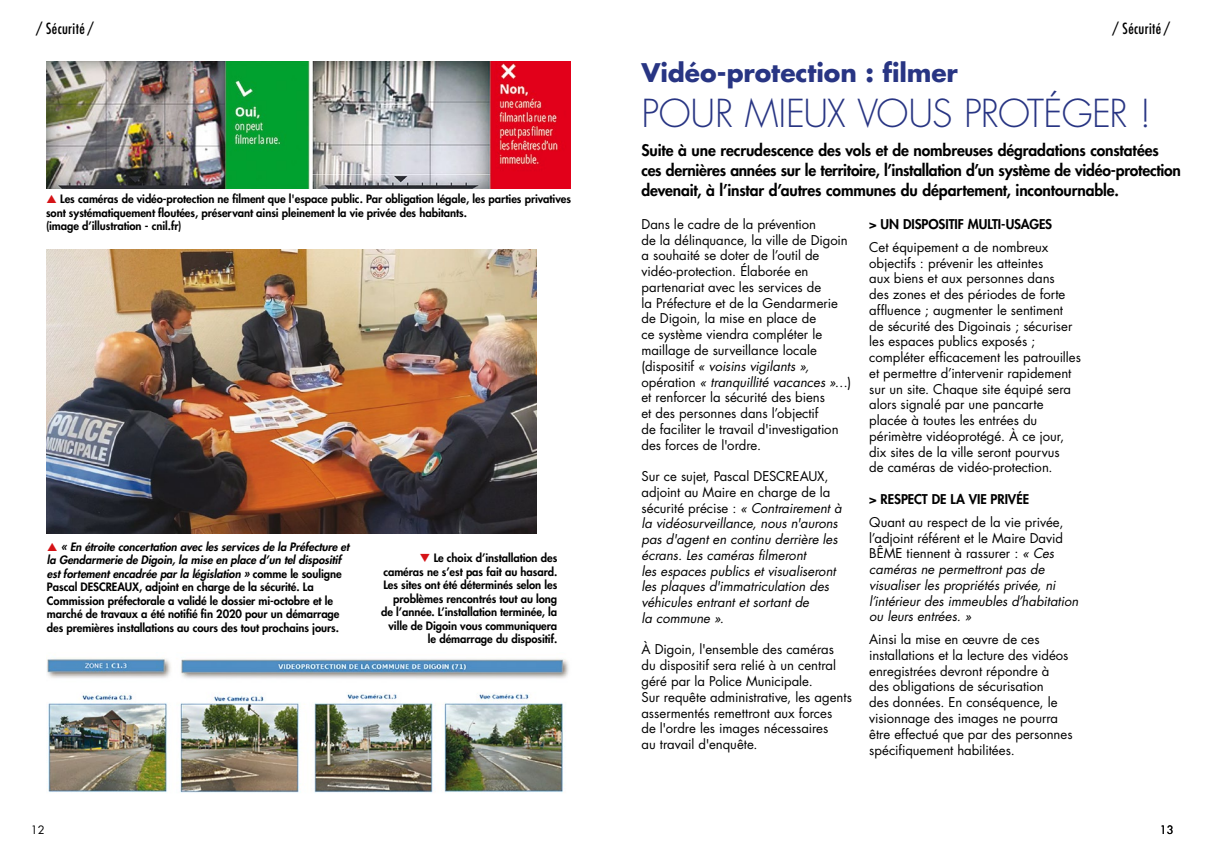
<style>
.page{position:relative;width:1205px;height:851px;background:#fff}
.page>*{position:absolute;margin:0;border:0;box-sizing:border-box;transform-origin:0 0}
.t1{font:300 37.5px "Futura Std";letter-spacing:-.025em;color:#283583}
.t2{font:700 25px "Futura Std";letter-spacing:-.005em;color:#283583}
.t3{font:800 15.62px/20px "Futura Std";letter-spacing:-.01em;color:#000}
.t4{font:condensed 15px "Futura Std";letter-spacing:.02em;color:#000}
.t5{font:13.12px/15.8px "Futura Std";color:#000}
.t6{font:italic 13.12px/15.8px "Futura Std";color:#000}
.t7{font:800 13.12px "Futura Std";letter-spacing:-.005em;color:#000}
.t8{font:800 11.25px/13.5px "Futura Std";letter-spacing:-.005em;color:#000}
.t9{font:11.25px "Futura Std";color:#000}
.s1{font-style:italic}
.s2{color:#d51317}
.s3{font-style:normal}
</style>
<div class="page">
<img style="left:46px;top:658px;width:523px;height:135px">
<img style="left:46px;top:61px;width:524px;height:128px">
<img style="left:46px;top:250px;width:491px;height:284px">
<p class="t4" style="left:36px;top:19px;width:59px">/ Sécurité /</p>
<p class="t4" style="left:1112px;top:19px;width:59px">/ Sécurité /</p>
<p class="t8" style="left:46px;top:192px;width:526px;text-indent:14px">Les caméras de vidéo-protection ne filment que l'espace public. Par obligation légale, les parties privatives sont systématiquement floutées, préservant ainsi pleinement la vie privée des habitants.<br>(image d’illustration - cnil.fr)</p>
<p class="t8" style="left:47px;top:540px;width:304px;text-indent:14px"><span class="s1">« En étroite concertation avec les services de la Préfecture et la Gendarmerie de Digoin, la mise en place d’un tel dispositif est fortement encadrée par la législation »</span> comme le souligne Pascal DESCREAUX, adjoint en charge de la sécurité. La Commission préfectorale a validé le dossier mi-octobre et le marché de travaux a été notifié fin 2020 pour un démarrage des premières installations au cours des tout prochains jours.</p>
<p class="t8" style="left:381px;top:551px;width:178px;text-align:right"><span class="s2">❑</span> Le choix d’installation des caméras ne s’est pas fait au hasard.<br>Les sites ont été déterminés selon les problèmes rencontrés tout au long de l’année. L’installation terminée, la ville de Digoin vous communiquera le démarrage du dispositif.</p>
<h2 class="t2" style="left:641px;top:56px;width:318px">Vidéo-protection : filmer</h2>
<h1 class="t1" style="left:641px;top:90px;width:511px">POUR MIEUX VOUS PROTÉGER !</h1>
<p class="t3" style="left:641px;top:140px;width:541px">Suite à une recrudescence des vols et de nombreuses dégradations constatées ces dernières années sur le territoire, l’installation d’un système de vidéo-protection devenait, à l’instar d’autres communes du département, incontournable.</p>
<p class="t5" style="left:641px;top:216px;width:211px">Dans le cadre de la prévention<br>de la délinquance, la ville de Digoin a souhaité se doter de l’outil de vidéo-protection. Élaborée en partenariat avec les services de<br>la Préfecture et de la Gendarmerie de Digoin, la mise en place de<br>ce système viendra compléter le maillage de surveillance locale (dispositif <span class="s1">« voisins vigilants », </span>opération <span class="s1">« tranquillité vacances »</span>…) et renforcer la sécurité des biens<br>et des personnes dans l’objectif<br>de faciliter le travail d'investigation des forces de l'ordre.</p>
<p class="t6" style="left:641px;top:468px;width:202px"><span class="s3">Sur ce sujet, Pascal DESCREAUX, adjoint au Maire en charge de la sécurité précise :</span> « Contrairement à la vidéosurveillance, nous n'aurons pas d'agent en continu derrière les écrans. Les caméras filmeront<br>les espaces publics et visualiseront les plaques d'immatriculation des véhicules entrant et sortant de<br>la commune ».</p>
<p class="t5" style="left:641px;top:641px;width:212px">À Digoin, l'ensemble des caméras<br>du dispositif sera relié à un central géré par la Police Municipale.<br>Sur requête administrative, les agents assermentés remettront aux forces<br>de l'ordre les images nécessaires<br>au travail d'enquête.</p>
<p class="t7" style="left:869px;top:216px;width:184px">&gt; UN DISPOSITIF MULTI-USAGES</p>
<p class="t5" style="left:869px;top:239px;width:213px">Cet équipement a de nombreux objectifs : prévenir les atteintes<br>aux biens et aux personnes dans<br>des zones et des périodes de forte affluence ; augmenter le sentiment<br>de sécurité des Digoinais ; sécuriser les espaces publics exposés ; compléter efficacement les patrouilles et permettre d’intervenir rapidement sur un site. Chaque site équipé sera alors signalé par une pancarte placée à toutes les entrées du périmètre vidéoprotégé. À ce jour, dix sites de la ville seront pourvus<br>de caméras de vidéo-protection.</p>
<p class="t7" style="left:869px;top:490px;width:161px">&gt; RESPECT DE LA VIE PRIVÉE</p>
<p class="t6" style="left:869px;top:514px;width:211px"><span class="s3">Quant au respect de la vie privée, l’adjoint référent et le Maire David<br>BÊME tiennent à rassurer :</span> « Ces caméras ne permettront pas de visualiser les propriétés privée, ni l’intérieur des immeubles d’habitation ou leurs entrées. »</p>
<p class="t5" style="left:869px;top:631px;width:205px">Ainsi la mise en œuvre de ces installations et la lecture des vidéos enregistrées devront répondre à<br>des obligations de sécurisation<br>des données. En conséquence, le visionnage des images ne pourra être effectué que par des personnes spécifiquement habilitées.</p>
<p class="t9" style="left:31px;top:822px;width:15px">12</p>
<p class="t9" style="left:1160px;top:822px;width:15px">13</p>
</div>
